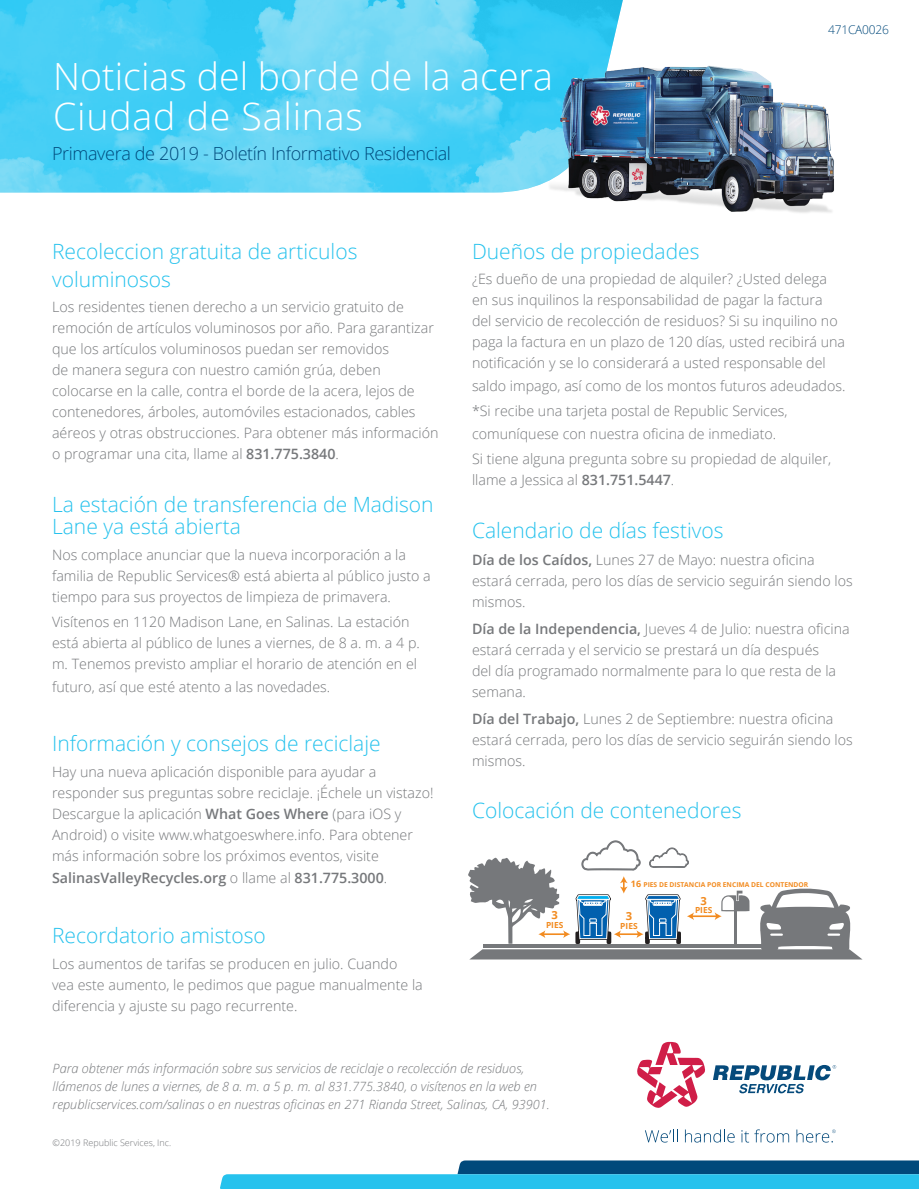
<style>
.page{position:relative;width:919px;height:1189px;background:#fff}
.page>*{position:absolute;margin:0;border:0;box-sizing:border-box;transform-origin:0 0}
.t1{font:300 37.5px "Open Sans";color:#fff}
.t2{font:300 37.5px "Open Sans";letter-spacing:.02em;color:#fff}
.t3{font:300 21px/28.2px "Open Sans";color:#26c2ed}
.t4{font:300 18px "Open Sans";letter-spacing:-.02em;color:#00497b}
.t5{font:300 14.25px/21px "Open Sans";color:#76787b}
.t6{font:600 14.25px "Open Sans";color:#76787b}
.t7{font:italic 300 12.75px/18px "Open Sans";color:#76787b}
.t8{font:300 12px "Open Sans";letter-spacing:-.02em;color:#00497b}
.t9{font:700 11.1px "Open Sans";color:#f28b20}
.t10{font:300 9px "Open Sans";color:#76787b}
.t11{font:700 8.4px "Open Sans";color:#f28b20}
.t12{font:700 6.75px "Open Sans";color:#f28b20}
.s1{font-weight:600}
.s2{font-weight:300}
.s3{font-size:9px}
</style>
<div class="page">
<img style="left:0;top:0;width:623px;height:192px">
<svg style="left:637px;top:1041px;width:199px;height:67px"></svg>
<svg style="left:645px;top:1129px;width:29px;height:13px"></svg>
<svg style="left:685px;top:1129px;width:49px;height:13px"></svg>
<svg style="left:741px;top:1129px;width:48px;height:13px"></svg>
<svg style="left:796px;top:1129px;width:39px;height:13px"></svg>
<img style="left:541px;top:43px;width:293px;height:170px">
<svg style="left:468px;top:840px;width:394px;height:119px"></svg>
<svg style="left:220px;top:1160px;width:699px;height:29px"></svg>
<p class="t1" style="left:53px;top:51px;width:501px">Noticias del borde de la acera</p>
<p class="t2" style="left:53px;top:91px;width:311px">Ciudad de Salinas</p>
<p class="t4" style="left:52px;top:141px;width:400px">Primavera de 2019 - Boletín Informativo Residencial</p>
<p class="t8" style="left:828px;top:21px;width:62px">471CA0026</p>
<p class="t3" style="left:52px;top:236px;width:307px">Recoleccion gratuita de articulos voluminosos</p>
<p class="t5" style="left:52px;top:296px;width:388px">Los residentes tienen derecho a un servicio gratuito de remoción de artículos voluminosos por año. Para garantizar que los artículos voluminosos puedan ser removidos<br>de manera segura con nuestro camión grúa, deben colocarse en la calle, contra el borde de la acera, lejos de contenedores, árboles, automóviles estacionados, cables aéreos y otras obstrucciones. Para obtener más información o programar una cita, llame al <span class="s1">831.775.3840</span>.</p>
<p class="t3" style="left:52px;top:492px;width:383px;line-height:22.5px">La estación de transferencia de Madison<br>Lane ya está abierta</p>
<p class="t5" style="left:52px;top:544px;width:380px">Nos complace anunciar que la nueva incorporación a la familia de Republic Services® está abierta al público justo a tiempo para sus proyectos de limpieza de primavera.</p>
<p class="t5" style="left:52px;top:611px;width:369px">Visítenos en 1120 Madison Lane, en Salinas. La estación está abierta al público de lunes a viernes, de 8 a. m. a 4 p. m. Tenemos previsto ampliar el horario de atención en el</p>
<p class="t5" style="left:52px;top:676px;width:280px">futuro, así que esté atento a las novedades.</p>
<p class="t3" style="left:52px;top:729px;width:330px">Información y consejos de reciclaje</p>
<p class="t5" style="left:52px;top:761px;width:383px">Hay una nueva aplicación disponible para ayudar a responder sus preguntas sobre reciclaje. ¡Échele un vistazo!<br>Descargue la aplicación <span class="s1">What Goes Where</span> (para iOS y Android) o visite www.whatgoeswhere.info. Para obtener más información sobre los próximos eventos, visite</p>
<p class="t6" style="left:52px;top:868px;width:336px">SalinasValleyRecycles.org <span class="s2">o llame al</span> 831.775.3000<span class="s2">.</span></p>
<p class="t3" style="left:52px;top:921px;width:215px">Recordatorio amistoso</p>
<p class="t5" style="left:52px;top:952px;width:372px">Los aumentos de tarifas se producen en julio. Cuando vea este aumento, le pedimos que pague manualmente la diferencia y ajuste su pago recurrente.</p>
<p class="t3" style="left:472px;top:237px;width:229px">Dueños de propiedades</p>
<p class="t5" style="left:472px;top:268px;width:374px">¿Es dueño de una propiedad de alquiler? ¿Usted delega en sus inquilinos la responsabilidad de pagar la factura del servicio de recolección de residuos? Si su inquilino no paga la factura en un plazo de 120 días, usted recibirá una notificación y se lo considerará a usted responsable del</p>
<p class="t5" style="left:472px;top:375px;width:375px">saldo impago, así como de los montos futuros adeudados.</p>
<p class="t5" style="left:472px;top:400px;width:317px;line-height:22.5px">*Si recibe una tarjeta postal de Republic Services, comuníquese con nuestra oficina de inmediato.</p>
<p class="t5" style="left:472px;top:448px;width:360px">Si tiene alguna pregunta sobre su propiedad de alquiler, llame a Jessica al <span class="s1">831.751.5447</span>.</p>
<p class="t3" style="left:472px;top:515px;width:253px">Calendario de días festivos</p>
<p class="t5" style="left:472px;top:548px;width:382px"><span class="s1">Día de los Caídos,</span> Lunes 27 de Mayo: nuestra oficina estará cerrada, pero los días de servicio seguirán siendo los mismos.</p>
<p class="t5" style="left:472px;top:617px;width:379px"><span class="s1">Día de la Independencia,</span> Jueves 4 de Julio: nuestra oficina estará cerrada y el servicio se prestará un día después<br>del día programado normalmente para lo que resta de la semana.</p>
<p class="t5" style="left:472px;top:707px;width:382px"><span class="s1">Día del Trabajo,</span> Lunes 2 de Septiembre: nuestra oficina estará cerrada, pero los días de servicio seguirán siendo los mismos.</p>
<p class="t3" style="left:472px;top:795px;width:271px">Colocación de contenedores</p>
<p class="t9" style="left:551px;top:907px;width:8px">3</p>
<p class="t11" style="left:546px;top:919px;width:19px">PIES</p>
<p class="t12" style="left:631px;top:880px;width:179px"><span class="s3">16</span> PIES DE DISTANCIA POR ENCIMA DEL CONTENDOR</p>
<p class="t9" style="left:700px;top:893px;width:8px">3</p>
<p class="t11" style="left:695px;top:904px;width:19px">PIES</p>
<p class="t9" style="left:625px;top:908px;width:8px">3</p>
<p class="t11" style="left:620px;top:920px;width:19px">PIES</p>
<p class="t7" style="left:53px;top:1059px;width:498px">Para obtener más información sobre sus servicios de reciclaje o recolección de residuos, llámenos de lunes a viernes, de 8 a. m. a 5 p. m. al 831.775.3840, o visítenos en la web en republicservices.com/salinas o en nuestras oficinas en 271 Rianda Street, Salinas, CA, 93901.</p>
<p class="t10" style="left:53px;top:1136px;width:120px">©2019 Republic Services, Inc.</p>
</div>
